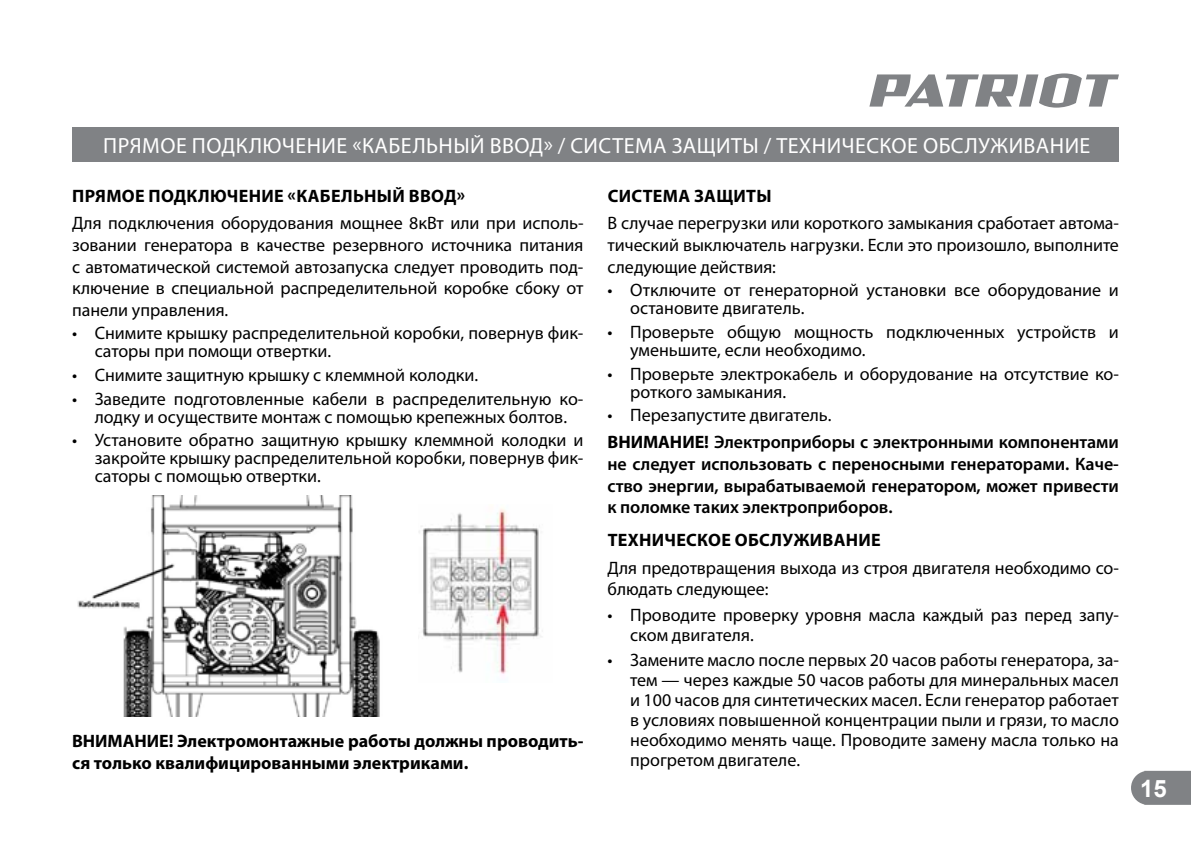
<style>
.page{position:relative;width:1191px;height:842px;background:#fff}
.page>*{position:absolute;margin:0;border:0;box-sizing:border-box;transform-origin:0 0}
.t1{font:700 24px "Arial";color:#fff}
.t2{font:22px "Myriad Pro";letter-spacing:.02em;color:#fff}
.t3{font:18px/21.6px "Myriad Pro";color:#000}
.t4{font:600 18px/21.6px "Myriad Pro";letter-spacing:-.005em;color:#000}
.t5{font:700 18px/21.6px "Myriad Pro";color:#000}
.s1{font-weight:400}
.s2{font-weight:700}
</style>
<div class="page">
<svg style="left:1131px;top:771px;width:60px;height:34px;background:#888a8c"></svg>
<svg style="left:869px;top:73px;width:250px;height:35px"></svg>
<div style="left:72px;top:127px;width:1047px;height:34px;background:#808285"></div>
<img style="left:77px;top:495px;width:303px;height:222px">
<img style="left:419px;top:508px;width:123px;height:167px">
<p class="t2" style="left:103px;top:132px;width:988px">ПРЯМОЕ ПОДКЛЮЧЕНИЕ «КАБЕЛЬНЫЙ ВВОД» / СИСТЕМА ЗАЩИТЫ / ТЕХНИЧЕСКОЕ ОБСЛУЖИВАНИЕ</p>
<p class="t5" style="left:72px;top:185px;width:394px">ПРЯМОЕ ПОДКЛЮЧЕНИЕ «КАБЕЛЬНЫЙ ВВОД»</p>
<p class="t3" style="left:72px;top:212px;width:513px;text-align:justify">Для подключения оборудования мощнее 8кВт или при исполь&shy;зовании генератора в качестве резервного источника питания с автоматической системой автозапуска следует проводить под&shy;ключение в специальной распределительной коробке сбоку от панели управления.</p>
<p class="t3" style="left:95px;top:324px;width:490px;line-height:18px;text-indent:-23px">• Снимите крышку распределительной коробки, повернув фик&shy;саторы при помощи отвертки.</p>
<p class="t3" style="left:72px;top:364px;width:408px">• Снимите защитную крышку с клеммной колодки.</p>
<p class="t3" style="left:72px;top:389px;width:513px;line-height:18px;text-align:center">• Заведите подготовленные кабели в распределительную ко&shy;лодку и осуществите монтаж с помощью крепежных болтов.</p>
<p class="t3" style="left:95px;top:431px;width:490px;line-height:18px;text-align:justify;text-indent:-23px">• Установите обратно защитную крышку клеммной колодки и закройте крышку распределительной коробки, повернув фик&shy;саторы с помощью отвертки.</p>
<p class="t5" style="left:607px;top:185px;width:165px">СИСТЕМА ЗАЩИТЫ</p>
<p class="t3" style="left:607px;top:212px;width:513px;text-align:justify">В случае перегрузки или короткого замыкания сработает автома&shy;тический выключатель нагрузки. Если это произошло, выполните следующие действия:</p>
<p class="t3" style="left:630px;top:281px;width:490px;line-height:18px;text-indent:-23px">• Отключите от генераторной установки все оборудование и остановите двигатель.</p>
<p class="t3" style="left:630px;top:322px;width:490px;line-height:18px;text-indent:-23px">• Проверьте общую мощность подключенных устройств и уменьшите, если необходимо.</p>
<p class="t3" style="left:630px;top:364px;width:490px;line-height:18px;text-indent:-23px">• Проверьте электрокабель и оборудование на отсутствие ко&shy;роткого замыкания.</p>
<p class="t4" style="left:607px;top:401px;width:513px;line-height:27.2px"><span class="s1">• Перезапустите двигатель.<br></span><span class="s2">ВНИМАНИЕ!</span> Электроприборы с электронными компонентами</p>
<p class="t4" style="left:607px;top:453px;width:513px;text-align:justify">не следует использовать с переносными генераторами. Каче&shy;ство энергии, вырабатываемой генератором, может привести к поломке таких электроприборов.</p>
<p class="t5" style="left:607px;top:530px;width:275px">ТЕХНИЧЕСКОЕ ОБСЛУЖИВАНИЕ</p>
<p class="t3" style="left:607px;top:556px;width:513px">Для предотвращения выхода из строя двигателя необходимо со&shy;блюдать следующее:</p>
<p class="t3" style="left:630px;top:604px;width:490px;line-height:20px;text-indent:-23px">• Проводите проверку уровня масла каждый раз перед запу&shy;ском двигателя.</p>
<p class="t3" style="left:630px;top:650px;width:490px;line-height:20px;text-align:justify;text-indent:-23px">• Замените масло после первых 20 часов работы генератора, за&shy;тем — через каждые 50 часов работы для минеральных масел и 100 часов для синтетических масел. Если генератор работает в условиях повышенной концентрации пыли и грязи, то масло необходимо менять чаще. Проводите замену масла только на прогретом двигателе.</p>
<p class="t5" style="left:72px;top:731px;width:513px">ВНИМАНИЕ! Электромонтажные работы должны проводить&shy;ся только квалифицированными электриками.</p>
<h1 class="t1" style="left:1140px;top:771px;width:28px">15</h1>
</div>
